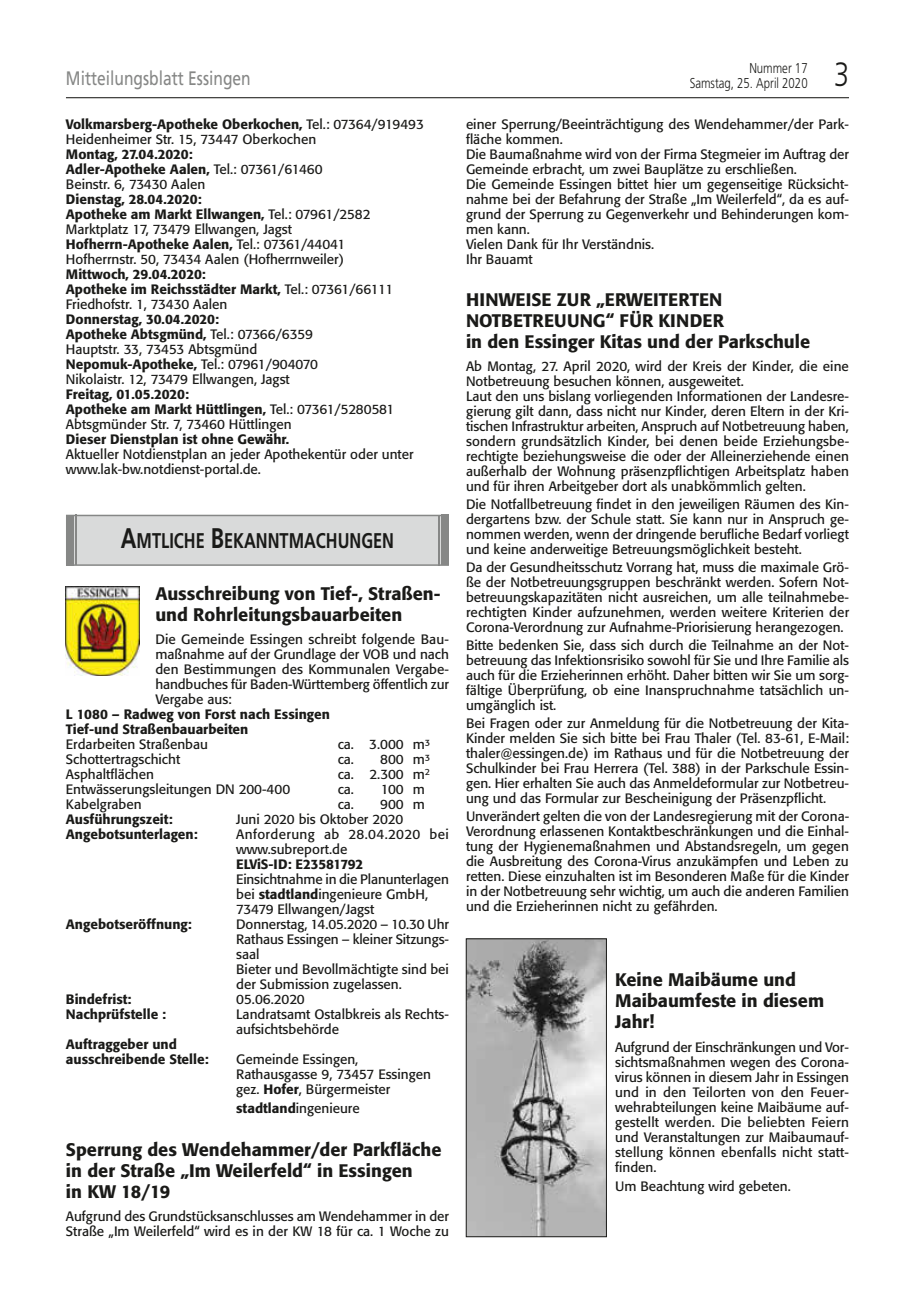
<style>
.page{position:relative;width:915px;height:1297px;background:#fff}
.page>*{position:absolute;margin:0;border:0;box-sizing:border-box;transform-origin:0 0}
.t1{font:300 33.75px "Frutiger";color:#1a1a18;scale:.8 1}
.t2{font:700 21.3px "Frutiger";color:#1a1a18;scale:.77 1}
.t3{font:19.5px "Frutiger";color:#868786;scale:.8 1}
.t4{font:500 18px/21px "Formata";color:#1a1a18}
.t5{font:300 14.25px "Frutiger";color:#1a1a18;scale:.8 1}
.t6{font:13.5px/15px "Formata";color:#1a1a18}
.t7{font:500 13.5px/15px "Formata";color:#1a1a18}
.t8{font:13.5px/15px "Formata";letter-spacing:.03em;color:#1a1a18}
.t9{font:500 13.5px "Formata";letter-spacing:-.02em;color:#1a1a18}
.s1{font-weight:500}
.s2{font-weight:400}
.s3{font-size:28.35px}
</style>
<div class="page">
<hr style="left:66px;top:97px;width:782px;height:1px;background:#1a1a18">
<div style="left:67px;top:516px;width:380px;height:48px;background:#d9dada"></div>
<div style="left:66px;top:515px;width:383px;height:51px;border:2px solid #868786"></div>
<div style="left:441px;top:515px;width:8px;height:50px;background:#868786"></div>
<hr style="left:438px;top:515px;width:1px;height:50px;background:#868786">
<div style="left:66px;top:515px;width:7px;height:50px;background:#868786"></div>
<hr style="left:75px;top:515px;width:2px;height:50px;background:#868786">
<img style="left:66px;top:587px;width:74px;height:89px">
<img style="left:468px;top:940px;width:136px;height:295px">
<div style="left:466px;top:938px;width:140px;height:299px;border:1px solid #1a1a18"></div>
<p class="t5" style="left:749px;top:60px;width:74px">Nummer 17</p>
<h3 class="t3" style="left:66px;top:66px;width:232px">Mitteilungsblatt Essingen</h3>
<p class="t5" style="left:689px;top:75px;width:149px">Samstag, 25. April 2020</p>
<h1 class="t1" style="left:833px;top:55px;width:20px">3</h1>
<p class="t6" style="left:66px;top:116px;width:359px"><span class="s1">Volkmarsberg-Apotheke Oberkochen,</span> Tel.: 07364/919493<br>Heidenheimer Str. 15, 73447 Oberkochen</p>
<p class="t7" style="left:66px;top:146px;width:258px">Montag, 27.04.2020:<br>Adler-Apotheke Aalen, <span class="s2">Tel.: 07361/61460<br>Beinstr. 6, 73430 Aalen</span></p>
<p class="t6" style="left:66px;top:191px;width:306px"><span class="s1">Dienstag, 28.04.2020:<br>Apotheke am Markt Ellwangen,</span> Tel.: 07961/2582<br>Marktplatz 17, 73479 Ellwangen, Jagst <span class="s1">Hofherrn-Apotheke Aalen,</span> Tel.: 07361/44041<br>Hofherrnstr. 50, 73434 Aalen (Hofherrnweiler)</p>
<p class="t7" style="left:66px;top:266px;width:329px">Mittwoch, 29.04.2020:<br>Apotheke im Reichsstädter Markt, <span class="s2">Tel.: 07361/66111<br>Friedhofstr. 1, 73430 Aalen</span></p>
<p class="t6" style="left:66px;top:311px;width:253px"><span class="s1">Donnerstag, 30.04.2020:<br>Apotheke Abtsgmünd,</span> Tel.: 07366/6359<br>Hauptstr. 33, 73453 Abtsgmünd <span class="s1">Nepomuk-Apotheke,</span> Tel.: 07961/904070<br>Nikolaistr. 12, 73479 Ellwangen, Jagst</p>
<p class="t6" style="left:66px;top:386px;width:330px"><span class="s1">Freitag, 01.05.2020:<br>Apotheke am Markt Hüttlingen,</span> Tel.: 07361/5280581<br>Abtsgmünder Str. 7, 73460 Hüttlingen</p>
<p class="t7" style="left:66px;top:431px;width:224px">Dieser Dienstplan ist ohne Gewähr.</p>
<p class="t6" style="left:66px;top:446px;width:349px">Aktueller Notdienstplan an jeder Apothekentür oder unter www.lak-bw.notdienst-portal.de.</p>
<h2 class="t2" style="left:121px;top:528px;width:356px"><span class="s3">A</span>MTLICHE <span class="s3">B</span>EKANNTMACHUNGEN</h2>
<h3 class="t4" style="left:155px;top:583px;width:286px">Ausschreibung von Tief-, Straßen&shy;und Rohrleitungsbauarbeiten</h3>
<p class="t6" style="left:155px;top:632px;width:295px;text-align:justify">Die Gemeinde Essingen schreibt folgende Bau&shy;maßnahme auf der Grundlage der VOB und nach den Bestimmungen des Kommunalen Vergabe&shy;handbuches für Baden-Württemberg öffentlich zur Vergabe aus:</p>
<p class="t7" style="left:66px;top:707px;width:265px">L 1080 – Radweg von Forst nach Essingen<br>Tief-und Straßenbauarbeiten</p>
<p class="t6" style="left:66px;top:737px;width:144px">Erdarbeiten Straßenbau</p>
<p class="t6" style="left:337px;top:737px;width:94px">ca. 3.000 m³</p>
<p class="t6" style="left:66px;top:752px;width:116px">Schottertragschicht</p>
<p class="t6" style="left:337px;top:752px;width:94px">ca. 800 m³</p>
<p class="t6" style="left:66px;top:767px;width:90px">Asphaltflächen</p>
<p class="t6" style="left:337px;top:767px;width:94px">ca. 2.300 m<sup>2</sup></p>
<p class="t6" style="left:66px;top:782px;width:226px">Entwässerungsleitungen DN 200-400</p>
<p class="t6" style="left:337px;top:782px;width:89px">ca. 100 m</p>
<p class="t6" style="left:66px;top:797px;width:77px">Kabelgraben</p>
<p class="t6" style="left:337px;top:797px;width:89px">ca. 900 m</p>
<p class="t7" style="left:66px;top:812px;width:108px">Ausführungszeit:</p>
<p class="t6" style="left:236px;top:812px;width:169px">Juni 2020 bis Oktober 2020</p>
<p class="t7" style="left:66px;top:827px;width:133px">Angebotsunterlagen:</p>
<p class="t8" style="left:236px;top:827px;width:214px">Anforderung ab 28.04.2020 bei www.subreport.de</p>
<p class="t9" style="left:236px;top:856px;width:129px">ELViS-ID: E23581792</p>
<p class="t6" style="left:236px;top:872px;width:214px">Einsichtnahme in die Planunterlagen bei <span class="s1">stadtland</span>ingenieure GmbH,<br>73479 Ellwangen/Jagst</p>
<p class="t7" style="left:66px;top:917px;width:127px">Angebotseröffnung:</p>
<p class="t6" style="left:236px;top:917px;width:214px">Donnerstag, 14.05.2020 – 10.30 Uhr<br>Rathaus Essingen – kleiner Sitzungs&shy;saal<br>Bieter und Bevollmächtigte sind bei der Submission zugelassen.</p>
<p class="t7" style="left:66px;top:992px;width:67px">Bindefrist:</p>
<p class="t6" style="left:236px;top:992px;width:70px">05.06.2020</p>
<p class="t7" style="left:66px;top:1007px;width:102px">Nachprüfstelle :</p>
<p class="t6" style="left:236px;top:1007px;width:214px">Landratsamt Ostalbkreis als Rechts&shy;aufsichtsbehörde</p>
<p class="t7" style="left:66px;top:1037px;width:144px">Auftraggeber und ausschreibende Stelle:</p>
<p class="t6" style="left:236px;top:1052px;width:196px">Gemeinde Essingen,<br>Rathausgasse 9, 73457 Essingen gez. <span class="s1">Hofer</span>, Bürgermeister</p>
<p class="t6" style="left:236px;top:1101px;width:125px"><span class="s1">stadtland</span>ingenieure</p>
<h3 class="t4" style="left:66px;top:1139px;width:377px">Sperrung des Wendehammer/der Parkfläche in der Straße „Im Weilerfeld“ in Essingen<br>in KW 18/19</h3>
<p class="t6" style="left:66px;top:1209px;width:384px">Aufgrund des Grundstücksanschlusses am Wendehammer in der<br>Straße „Im Weilerfeld“ wird es in der KW 18 für ca. 1 Woche zu</p>
<p class="t6" style="left:466px;top:116px;width:384px">einer Sperrung/Beeinträchtigung des Wendehammer/der Park&shy;fläche kommen.<br>Die Baumaßnahme wird von der Firma Stegmeier im Auftrag der Gemeinde erbracht, um zwei Bauplätze zu erschließen.<br>Die Gemeinde Essingen bittet hier um gegenseitige Rücksicht&shy;nahme bei der Befahrung der Straße „Im Weilerfeld“, da es auf&shy;grund der Sperrung zu Gegenverkehr und Behinderungen kom&shy;men kann.<br>Vielen Dank für Ihr Verständnis.<br>Ihr Bauamt</p>
<h3 class="t4" style="left:466px;top:289px;width:345px">HINWEISE ZUR „ERWEITERTEN<br>NOTBETREUUNG“ FÜR KINDER<br>in den Essinger Kitas und der Parkschule</h3>
<p class="t6" style="left:466px;top:359px;width:384px">Ab Montag, 27. April 2020, wird der Kreis der Kinder, die eine Notbetreuung besuchen können, ausgeweitet.<br>Laut den uns bislang vorliegenden Informationen der Landesre&shy;gierung gilt dann, dass nicht nur Kinder, deren Eltern in der Kri&shy;tischen Infrastruktur arbeiten, Anspruch auf Notbetreuung haben, sondern grundsätzlich Kinder, bei denen beide Erziehungsbe&shy;rechtigte beziehungsweise die oder der Alleinerziehende einen außerhalb der Wohnung präsenzpflichtigen Arbeitsplatz haben und für ihren Arbeitgeber dort als unabkömmlich gelten.</p>
<p class="t6" style="left:466px;top:497px;width:384px;text-align:justify">Die Notfallbetreuung findet in den jeweiligen Räumen des Kin&shy;dergartens bzw. der Schule statt. Sie kann nur in Anspruch ge&shy;nommen werden, wenn der dringende berufliche Bedarf vorliegt und keine anderweitige Betreuungsmöglichkeit besteht.</p>
<p class="t6" style="left:466px;top:560px;width:384px;text-align:justify">Da der Gesundheitsschutz Vorrang hat, muss die maximale Grö&shy;ße der Notbetreuungsgruppen beschränkt werden. Sofern Not&shy;betreuungskapazitäten nicht ausreichen, um alle teilnahmebe&shy;rechtigten Kinder aufzunehmen, werden weitere Kriterien der Corona-Verordnung zur Aufnahme-Priorisierung herangezogen.</p>
<p class="t6" style="left:466px;top:638px;width:384px;text-align:justify">Bitte bedenken Sie, dass sich durch die Teilnahme an der Not&shy;betreuung das Infektionsrisiko sowohl für Sie und Ihre Familie als auch für die Erzieherinnen erhöht. Daher bitten wir Sie um sorg&shy;fältige Überprüfung, ob eine Inanspruchnahme tatsächlich un&shy;umgänglich ist.</p>
<p class="t6" style="left:466px;top:716px;width:384px;text-align:justify">Bei Fragen oder zur Anmeldung für die Notbetreuung der Kita-Kinder melden Sie sich bitte bei Frau Thaler (Tel. 83-61, E-Mail: thaler@essingen.de) im Rathaus und für die Notbetreuung der Schulkinder bei Frau Herrera (Tel. 388) in der Parkschule Essin&shy;gen. Hier erhalten Sie auch das Anmeldeformular zur Notbetreu&shy;ung und das Formular zur Bescheinigung der Präsenzpflicht.</p>
<p class="t6" style="left:466px;top:809px;width:384px;text-align:justify">Unverändert gelten die von der Landesregierung mit der Corona-Verordnung erlassenen Kontaktbeschränkungen und die Einhal&shy;tung der Hygienemaßnahmen und Abstandsregeln, um gegen die Ausbreitung des Corona-Virus anzukämpfen und Leben zu retten. Diese einzuhalten ist im Besonderen Maße für die Kinder in der Notbetreuung sehr wichtig, um auch die anderen Familien und die Erzieherinnen nicht zu gefährden.</p>
<h3 class="t4" style="left:615px;top:969px;width:210px">Keine Maibäume und<br>Maibaumfeste in diesem<br>Jahr!</h3>
<p class="t6" style="left:615px;top:1039px;width:235px;text-align:justify">Aufgrund der Einschränkungen und Vor&shy;sichtsmaßnahmen wegen des Corona&shy;virus können in diesem Jahr in Essingen und in den Teilorten von den Feuer&shy;wehrabteilungen keine Maibäume auf&shy;gestellt werden. Die beliebten Feiern und Veranstaltungen zur Maibaumauf&shy;stellung können ebenfalls nicht statt&shy;finden.</p>
<p class="t6" style="left:615px;top:1178px;width:177px">Um Beachtung wird gebeten.</p>
</div>
